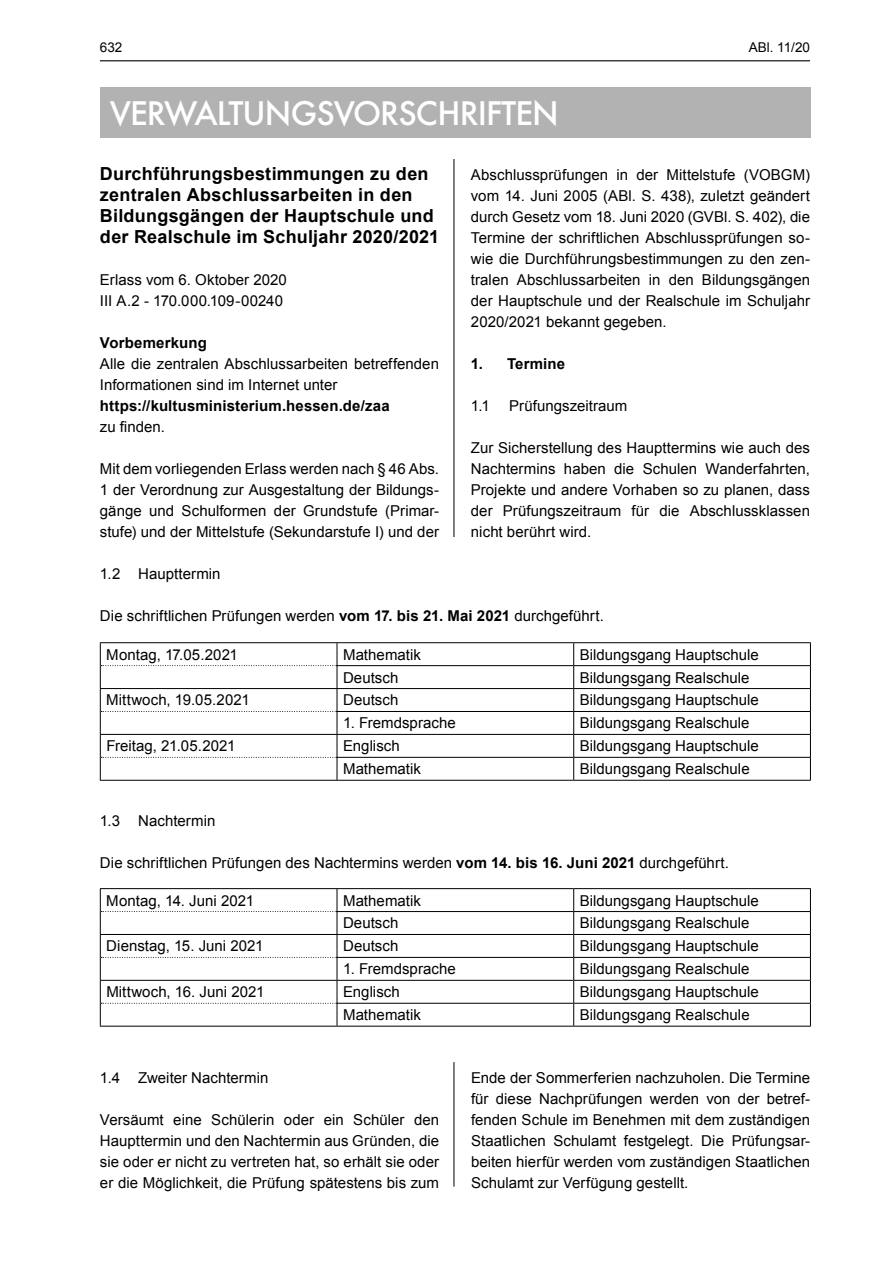
<style>
.page{position:relative;width:893px;height:1263px;background:#fff}
.page>*{position:absolute;margin:0;border:0;box-sizing:border-box;transform-origin:0 0}
.t1{font:500 31.5px "Futura";letter-spacing:-.03em;color:#fff}
.t2{font:700 18px/21px "Arial";letter-spacing:.015em;color:#000}
.t3{font:15px/21px "Arial";letter-spacing:.005em;color:#000;text-align:justify}
.t4{font:700 15px "Arial";letter-spacing:.01em;color:#000}
.t5{font:13.5px "Arial";color:#000}
.s1{font-weight:700}
</style>
<div class="page">
<hr style="left:100px;top:60px;width:710px;height:1px;background:#000">
<hr style="left:454px;top:159px;width:1px;height:378px;background:#000">
<div style="left:100px;top:87px;width:710px;height:51px;background:#b3b2b2"></div>
<hr style="left:100px;top:642px;width:237px;height:1px;background:#000">
<hr style="left:337px;top:642px;width:237px;height:1px;background:#000">
<hr style="left:574px;top:642px;width:237px;height:1px;background:#000">
<hr style="left:337px;top:665px;width:237px;height:1px;background:#000">
<hr style="left:574px;top:665px;width:237px;height:1px;background:#000">
<hr style="left:337px;top:688px;width:237px;height:1px;background:#000">
<hr style="left:574px;top:688px;width:237px;height:1px;background:#000">
<hr style="left:337px;top:711px;width:237px;height:1px;background:#000">
<hr style="left:574px;top:711px;width:237px;height:1px;background:#000">
<hr style="left:337px;top:734px;width:237px;height:1px;background:#000">
<hr style="left:574px;top:734px;width:237px;height:1px;background:#000">
<hr style="left:337px;top:757px;width:237px;height:1px;background:#000">
<hr style="left:574px;top:757px;width:237px;height:1px;background:#000">
<svg style="left:573px;top:643px;width:1px;height:137px"></svg>
<svg style="left:810px;top:643px;width:1px;height:137px"></svg>
<hr style="left:100px;top:780px;width:237px;height:1px;background:#000">
<hr style="left:337px;top:780px;width:237px;height:1px;background:#000">
<hr style="left:574px;top:780px;width:237px;height:1px;background:#000">
<svg style="left:100px;top:643px;width:238px;height:137px"></svg>
<hr style="left:100px;top:888px;width:237px;height:1px;background:#000">
<hr style="left:337px;top:888px;width:237px;height:1px;background:#000">
<hr style="left:574px;top:888px;width:237px;height:1px;background:#000">
<hr style="left:337px;top:911px;width:237px;height:1px;background:#000">
<hr style="left:574px;top:911px;width:237px;height:1px;background:#000">
<hr style="left:337px;top:934px;width:237px;height:1px;background:#000">
<hr style="left:574px;top:934px;width:237px;height:1px;background:#000">
<hr style="left:337px;top:957px;width:237px;height:1px;background:#000">
<hr style="left:574px;top:957px;width:237px;height:1px;background:#000">
<hr style="left:337px;top:980px;width:237px;height:1px;background:#000">
<hr style="left:574px;top:980px;width:237px;height:1px;background:#000">
<hr style="left:337px;top:1003px;width:237px;height:1px;background:#000">
<hr style="left:574px;top:1003px;width:237px;height:1px;background:#000">
<svg style="left:573px;top:889px;width:1px;height:137px"></svg>
<svg style="left:810px;top:889px;width:1px;height:137px"></svg>
<hr style="left:100px;top:1026px;width:237px;height:1px;background:#000">
<hr style="left:337px;top:1026px;width:237px;height:1px;background:#000">
<hr style="left:574px;top:1026px;width:237px;height:1px;background:#000">
<svg style="left:100px;top:889px;width:238px;height:137px"></svg>
<hr style="left:454px;top:1062px;width:1px;height:124px;background:#000">
<p class="t5" style="left:100px;top:39px;width:24px">632</p>
<p class="t5" style="left:749px;top:39px;width:63px">ABl. 11/20</p>
<h1 class="t1" style="left:110px;top:92px;width:451px">VERWALTUNGSVORSCHRIFTEN</h1>
<p class="t2" style="left:100px;top:164px;width:341px">Durchführungsbestimmungen zu den zentralen Abschlussarbeiten in den Bildungsgängen der Hauptschule und der Realschule im Schuljahr 2020/2021</p>
<p class="t3" style="left:100px;top:269px;width:188px">Erlass vom 6. Oktober 2020<br>III A.2 - 170.000.109-00240</p>
<p class="t4" style="left:100px;top:333px;width:108px">Vorbemerkung</p>
<p class="t3" style="left:100px;top:353px;width:341px">Alle die zentralen Abschlussarbeiten betreffenden<br>Informationen sind im Internet unter</p>
<p class="t4" style="left:100px;top:396px;width:291px">https://kultusministerium.hessen.de/zaa</p>
<p class="t3" style="left:100px;top:416px;width:67px">zu finden.</p>
<p class="t3" style="left:100px;top:458px;width:341px">Mit dem vorliegenden Erlass werden nach § 46 Abs.<br>1 der Verordnung zur Ausgestaltung der Bildungs&shy;gänge und Schulformen der Grundstufe (Primar&shy;stufe) und der Mittelstufe (Sekundarstufe I) und der</p>
<p class="t3" style="left:471px;top:164px;width:341px">Abschlussprüfungen in der Mittelstufe (VOBGM) vom 14. Juni 2005 (ABl. S. 438), zuletzt geändert durch Gesetz vom 18. Juni 2020 (GVBl. S. 402), die Termine der schriftlichen Abschlussprüfungen so&shy;wie die Durchführungsbestimmungen zu den zen&shy;tralen Abschlussarbeiten in den Bildungsgängen der Hauptschule und der Realschule im Schuljahr 2020/2021 bekannt gegeben.</p>
<p class="t4" style="left:471px;top:354px;width:96px">1. Termine</p>
<p class="t3" style="left:471px;top:395px;width:20px">1.1</p>
<p class="t3" style="left:509px;top:395px;width:120px">Prüfungszeitraum</p>
<p class="t3" style="left:471px;top:437px;width:341px">Zur Sicherstellung des Haupttermins wie auch des Nachtermins haben die Schulen Wanderfahrten, Projekte und andere Vorhaben so zu planen, dass der Prüfungszeitraum für die Abschlussklassen nicht berührt wird.</p>
<p class="t3" style="left:100px;top:563px;width:122px">1.2 Haupttermin</p>
<p class="t3" style="left:100px;top:605px;width:505px">Die schriftlichen Prüfungen werden <span class="s1">vom 17. bis 21. Mai 2021</span> durchgeführt.</p>
<p class="t3" style="left:106px;top:644px;width:133px">Montag, 17.05.2021</p>
<p class="t3" style="left:343px;top:644px;width:79px">Mathematik</p>
<p class="t3" style="left:580px;top:644px;width:181px">Bildungsgang Hauptschule</p>
<p class="t3" style="left:343px;top:667px;width:57px">Deutsch</p>
<p class="t3" style="left:580px;top:667px;width:171px">Bildungsgang Realschule</p>
<p class="t3" style="left:106px;top:690px;width:145px">Mittwoch, 19.05.2021</p>
<p class="t3" style="left:343px;top:690px;width:57px">Deutsch</p>
<p class="t3" style="left:580px;top:690px;width:181px">Bildungsgang Hauptschule</p>
<p class="t3" style="left:343px;top:713px;width:114px">1. Fremdsprache</p>
<p class="t3" style="left:580px;top:713px;width:171px">Bildungsgang Realschule</p>
<p class="t3" style="left:106px;top:736px;width:131px">Freitag, 21.05.2021</p>
<p class="t3" style="left:343px;top:736px;width:58px">Englisch</p>
<p class="t3" style="left:580px;top:736px;width:181px">Bildungsgang Hauptschule</p>
<p class="t3" style="left:343px;top:759px;width:79px">Mathematik</p>
<p class="t3" style="left:580px;top:759px;width:171px">Bildungsgang Realschule</p>
<p class="t3" style="left:100px;top:810px;width:117px">1.3 Nachtermin</p>
<p class="t3" style="left:100px;top:852px;width:630px">Die schriftlichen Prüfungen des Nachtermins werden <span class="s1">vom 14. bis 16. Juni 2021</span> durchgeführt.</p>
<p class="t3" style="left:106px;top:890px;width:149px">Montag, 14. Juni 2021</p>
<p class="t3" style="left:343px;top:890px;width:79px">Mathematik</p>
<p class="t3" style="left:580px;top:890px;width:181px">Bildungsgang Hauptschule</p>
<p class="t3" style="left:343px;top:913px;width:57px">Deutsch</p>
<p class="t3" style="left:580px;top:913px;width:171px">Bildungsgang Realschule</p>
<p class="t3" style="left:106px;top:936px;width:159px">Dienstag, 15. Juni 2021</p>
<p class="t3" style="left:343px;top:936px;width:57px">Deutsch</p>
<p class="t3" style="left:580px;top:936px;width:181px">Bildungsgang Hauptschule</p>
<p class="t3" style="left:343px;top:959px;width:114px">1. Fremdsprache</p>
<p class="t3" style="left:580px;top:959px;width:171px">Bildungsgang Realschule</p>
<p class="t3" style="left:106px;top:982px;width:160px">Mittwoch, 16. Juni 2021</p>
<p class="t3" style="left:343px;top:982px;width:58px">Englisch</p>
<p class="t3" style="left:580px;top:982px;width:181px">Bildungsgang Hauptschule</p>
<p class="t3" style="left:343px;top:1004px;width:79px">Mathematik</p>
<p class="t3" style="left:580px;top:1004px;width:171px">Bildungsgang Realschule</p>
<p class="t3" style="left:100px;top:1067px;width:170px">1.4 Zweiter Nachtermin</p>
<p class="t3" style="left:100px;top:1109px;width:341px">Versäumt eine Schülerin oder ein Schüler den Haupttermin und den Nachtermin aus Gründen, die sie oder er nicht zu vertreten hat, so erhält sie oder er die Möglichkeit, die Prüfung spätestens bis zum</p>
<p class="t3" style="left:471px;top:1067px;width:341px">Ende der Sommerferien nachzuholen. Die Termine für diese Nachprüfungen werden von der betref&shy;fenden Schule im Benehmen mit dem zuständigen Staatlichen Schulamt festgelegt. Die Prüfungsar&shy;beiten hierfür werden vom zuständigen Staatlichen Schulamt zur Verfügung gestellt.</p>
</div>
